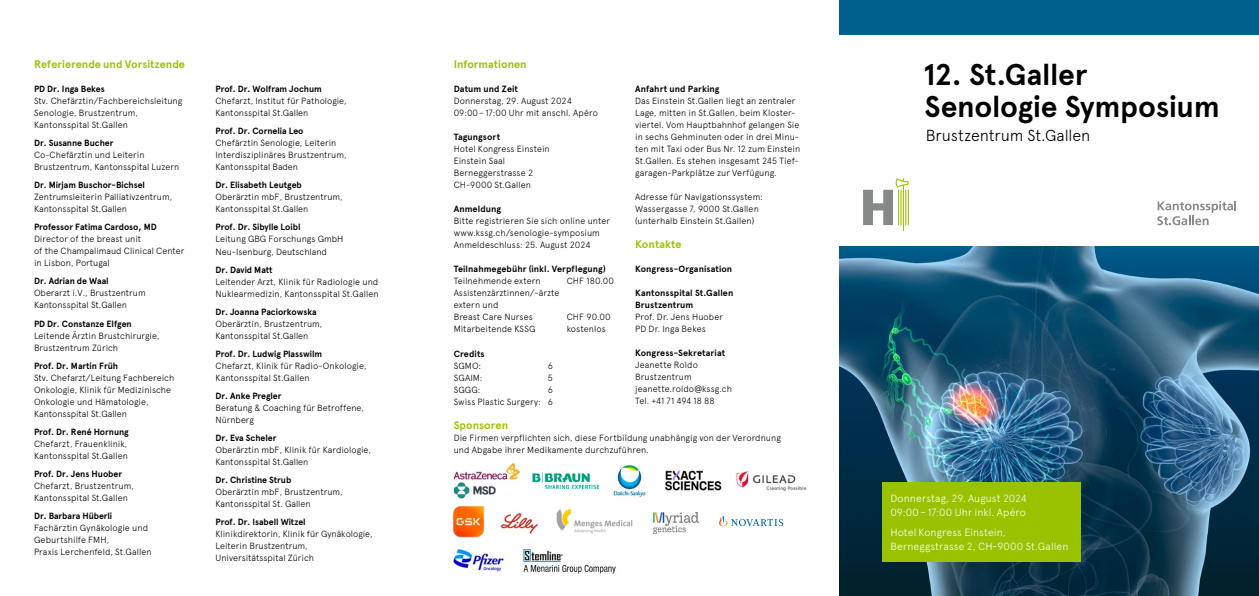
<style>
.page{position:relative;width:1259px;height:596px;background:#fff}
.page>*{position:absolute;margin:0;border:0;box-sizing:border-box;transform-origin:0 0}
.t1{font:700 30px/32px "Apercu";letter-spacing:-.01em;color:#000}
.t2{font:300 16px "Apercu";letter-spacing:-.005em;color:#000}
.t3{font:700 11px "Apercu";color:#99c200}
.t4{font:300 10.5px/14px "Apercu";letter-spacing:.015em;color:#fff}
.t5{font:300 9px/12px "Apercu";color:#000}
.t6{font:700 9px/12px "Apercu";letter-spacing:-.005em;color:#000}
.t7{font:700 9px "Apercu";letter-spacing:.015em;color:#000}
</style>
<div class="page">
<img style="left:453px;top:506px;width:85px;height:32px">
<img style="left:839px;top:246px;width:420px;height:349px">
<div style="left:839px;top:0;width:420px;height:48px;background:#00608d"></div>
<div style="left:839px;top:35px;width:420px;height:210px;background:#fff"></div>
<svg style="left:863px;top:178px;width:45px;height:53px"></svg>
<svg style="left:1157px;top:201px;width:79px;height:24px"></svg>
<div style="left:882px;top:482px;width:198px;height:79px;background:#99c200"></div>
<img style="left:665px;top:470px;width:57px;height:21px">
<img style="left:736px;top:471px;width:71px;height:20px">
<img style="left:453px;top:548px;width:51px;height:24px">
<img style="left:454px;top:463px;width:66px;height:37px">
<svg style="left:719px;top:516px;width:64px;height:10px"></svg>
<img style="left:613px;top:464px;width:33px;height:34px">
<img style="left:556px;top:508px;width:77px;height:26px">
<img style="left:653px;top:512px;width:46px;height:21px">
<img style="left:522px;top:548px;width:94px;height:26px">
<img style="left:532px;top:472px;width:66px;height:16px">
<p class="t3" style="left:34px;top:58px;width:153px">Referierende und Vorsitzende</p>
<p class="t6" style="left:34px;top:83px;width:72px">PD Dr. Inga Bekes</p>
<p class="t5" style="left:34px;top:95px;width:150px">Stv. Chefärztin/Fachbereichsleitung<br>Senologie, Brustzentrum,<br>Kantonsspital St.Gallen</p>
<p class="t6" style="left:34px;top:137px;width:81px">Dr. Susanne Bucher</p>
<p class="t5" style="left:34px;top:149px;width:147px">Co-Chefärztin und Leiterin<br>Brustzentrum, Kantonsspital Luzern</p>
<p class="t6" style="left:34px;top:179px;width:112px">Dr. Mirjam Buschor-Bichsel</p>
<p class="t5" style="left:34px;top:191px;width:140px">Zentrumsleiterin Palliativzentrum,<br>Kantonsspital St.Gallen</p>
<p class="t6" style="left:34px;top:221px;width:124px">Professor Fatima Cardoso, MD</p>
<p class="t5" style="left:34px;top:233px;width:152px">Director of the breast unit<br>of the Champalimaud Clinical Center in Lisbon, Portugal</p>
<p class="t6" style="left:34px;top:275px;width:76px">Dr. Adrian de Waal</p>
<p class="t5" style="left:34px;top:287px;width:113px">Oberarzt i.V., Brustzentrum<br>Kantonsspital St.Gallen</p>
<p class="t6" style="left:34px;top:317px;width:99px">PD Dr. Constanze Elfgen</p>
<p class="t5" style="left:34px;top:329px;width:127px">Leitende Ärztin Brustchirurgie,<br>Brustzentrum Zürich</p>
<p class="t6" style="left:34px;top:359px;width:86px">Prof. Dr. Martin Früh</p>
<p class="t5" style="left:34px;top:371px;width:142px">Stv. Chefarzt/Leitung Fachbereich<br>Onkologie, Klinik für Medizinische<br>Onkologie und Hämatologie,<br>Kantonsspital St.Gallen</p>
<p class="t6" style="left:34px;top:425px;width:96px">Prof. Dr. René Hornung</p>
<p class="t5" style="left:34px;top:437px;width:96px">Chefarzt, Frauenklinik,<br>Kantonsspital St.Gallen</p>
<p class="t6" style="left:34px;top:467px;width:90px">Prof. Dr. Jens Huober</p>
<p class="t5" style="left:34px;top:479px;width:101px">Chefarzt, Brustzentrum,<br>Kantonsspital St.Gallen</p>
<p class="t6" style="left:34px;top:509px;width:80px">Dr. Barbara Hüberli</p>
<p class="t5" style="left:34px;top:521px;width:119px">Fachärztin Gynäkologie und<br>Geburtshilfe FMH,<br>Praxis Lerchenfeld, St.Gallen</p>
<p class="t6" style="left:215px;top:83px;width:108px">Prof. Dr. Wolfram Jochum</p>
<p class="t5" style="left:215px;top:95px;width:133px">Chefarzt, Institut für Pathologie,<br>Kantonsspital St.Gallen</p>
<p class="t6" style="left:215px;top:125px;width:90px">Prof. Dr. Cornelia Leo</p>
<p class="t5" style="left:215px;top:137px;width:133px">Chefärztin Senologie, Leiterin<br>Interdisziplinäres Brustzentrum,<br>Kantonsspital Baden</p>
<p class="t6" style="left:215px;top:179px;width:88px">Dr. Elisabeth Leutgeb</p>
<p class="t5" style="left:215px;top:191px;width:129px">Oberärztin mbF, Brustzentrum,<br>Kantonsspital St.Gallen</p>
<p class="t6" style="left:215px;top:221px;width:86px">Prof. Dr. Sibylle Loibl</p>
<p class="t5" style="left:215px;top:233px;width:129px">Leitung GBG Forschungs GmbH<br>Neu-Isenburg, Deutschland</p>
<p class="t6" style="left:215px;top:263px;width:59px">Dr. David Matt</p>
<p class="t5" style="left:215px;top:275px;width:165px">Leitender Arzt, Klinik für Radiologie und<br>Nuklearmedizin, Kantonsspital St.Gallen</p>
<p class="t6" style="left:215px;top:305px;width:103px">Dr. Joanna Paciorkowska</p>
<p class="t5" style="left:215px;top:317px;width:108px">Oberärztin, Brustzentrum,<br>Kantonsspital St.Gallen</p>
<p class="t6" style="left:215px;top:347px;width:108px">Prof. Dr. Ludwig Plasswilm</p>
<p class="t5" style="left:215px;top:359px;width:152px">Chefarzt, Klinik für Radio-Onkologie,<br>Kantonsspital St.Gallen</p>
<p class="t6" style="left:215px;top:389px;width:68px">Dr. Anke Pregler</p>
<p class="t5" style="left:215px;top:401px;width:150px">Beratung &amp; Coaching für Betroffene,<br>Nürnberg</p>
<p class="t6" style="left:215px;top:431px;width:62px">Dr. Eva Scheler</p>
<p class="t5" style="left:215px;top:443px;width:157px">Oberärztin mbF, Klinik für Kardiologie,<br>Kantonsspital St.Gallen</p>
<p class="t6" style="left:215px;top:473px;width:77px">Dr. Christine Strub</p>
<p class="t5" style="left:215px;top:485px;width:129px">Oberärztin mbF, Brustzentrum,<br>Kantonsspital St. Gallen</p>
<p class="t6" style="left:215px;top:515px;width:92px">Prof. Dr. Isabell Witzel</p>
<p class="t5" style="left:215px;top:527px;width:159px">Klinikdirektorin, Klinik für Gynäkologie,<br>Leiterin Brustzentrum,<br>Universitätsspital Zürich</p>
<p class="t3" style="left:454px;top:58px;width:75px">Informationen</p>
<p class="t6" style="left:454px;top:83px;width:66px">Datum und Zeit</p>
<p class="t5" style="left:454px;top:95px;width:146px">Donnerstag, 29. August 2024<br>09:00–17:00 Uhr mit anschl. Apéro</p>
<p class="t6" style="left:454px;top:131px;width:48px">Tagungsort</p>
<p class="t5" style="left:454px;top:143px;width:97px">Hotel Kongress Einstein<br>Einstein Saal<br>Berneggerstrasse 2<br>CH-9000 St.Gallen</p>
<p class="t6" style="left:454px;top:203px;width:49px">Anmeldung</p>
<p class="t5" style="left:454px;top:215px;width:158px">Bitte registrieren Sie sich online unter www.kssg.ch/senologie-symposium<br>Anmeldeschluss: 25. August 2024</p>
<p class="t6" style="left:454px;top:263px;width:154px">Teilnahmegebühr (inkl. Verpflegung)</p>
<p class="t5" style="left:454px;top:275px;width:89px">Teilnehmende extern</p>
<p class="t5" style="left:567px;top:275px;width:49px">CHF 180.00</p>
<p class="t5" style="left:454px;top:287px;width:107px">Assistenzärztinnen/-ärzte extern und<br>Breast Care Nurses</p>
<p class="t5" style="left:567px;top:311px;width:46px">CHF 90.00</p>
<p class="t5" style="left:454px;top:323px;width:83px">Mitarbeitende KSSG</p>
<p class="t5" style="left:567px;top:323px;width:40px">kostenlos</p>
<p class="t6" style="left:454px;top:347px;width:33px">Credits</p>
<p class="t5" style="left:454px;top:359px;width:29px">SGMO:</p>
<p class="t5" style="left:548px;top:359px;width:7px">6</p>
<p class="t5" style="left:454px;top:371px;width:30px">SGAIM:</p>
<p class="t5" style="left:548px;top:371px;width:7px">5</p>
<p class="t5" style="left:454px;top:383px;width:28px">SGGG:</p>
<p class="t5" style="left:454px;top:383px;width:101px;text-align:right">6<br>Swiss Plastic Surgery: 6</p>
<p class="t6" style="left:635px;top:83px;width:86px">Anfahrt und Parking</p>
<p class="t5" style="left:635px;top:95px;width:166px">Das Einstein St.Gallen liegt an zentraler Lage, mitten in St.Gallen, beim Kloster&shy;viertel. Vom Hauptbahnhof gelangen Sie in sechs Gehminuten oder in drei Minu&shy;ten mit Taxi oder Bus Nr. 12 zum Einstein St.Gallen. Es stehen insgesamt 245 Tief&shy;garagen-Parkplätze zur Verfügung.</p>
<p class="t5" style="left:635px;top:191px;width:129px">Adresse für Navigationssystem:<br>Wassergasse 7, 9000 St.Gallen (unterhalb Einstein St.Gallen)</p>
<p class="t3" style="left:635px;top:237px;width:48px">Kontakte</p>
<p class="t6" style="left:635px;top:263px;width:99px">Kongress-Organisation</p>
<p class="t6" style="left:635px;top:287px;width:100px">Kantonsspital St.Gallen<br>Brustzentrum</p>
<p class="t5" style="left:635px;top:310px;width:90px">Prof. Dr. Jens Huober<br>PD Dr. Inga Bekes</p>
<p class="t7" style="left:635px;top:347px;width:92px">Kongress-Sekretariat</p>
<p class="t5" style="left:635px;top:358px;width:98px">Jeanette Roldo<br>Brustzentrum jeanette.roldo@kssg.ch<br>Tel. +41 71 494 18 88</p>
<p class="t3" style="left:454px;top:418px;width:56px">Sponsoren</p>
<p class="t5" style="left:454px;top:431px;width:329px">Die Firmen verpflichten sich, diese Fortbildung unabhängig von der Verordnung und Abgabe ihrer Medikamente durchzuführen.</p>
<h1 class="t1" style="left:923px;top:58px;width:298px">12. St.Galler<br>Senologie Symposium</h1>
<h2 class="t2" style="left:925px;top:125px;width:166px">Brustzentrum St.Gallen</h2>
<p class="t4" style="left:890px;top:491px;width:138px">Donnerstag, 29. August 2024<br>09:00– 17:00 Uhr inkl. Apéro</p>
<p class="t4" style="left:890px;top:524px;width:180px">Hotel Kongress Einstein,<br>Berneggstrasse 2, CH-9000 St.Gallen</p>
</div>
